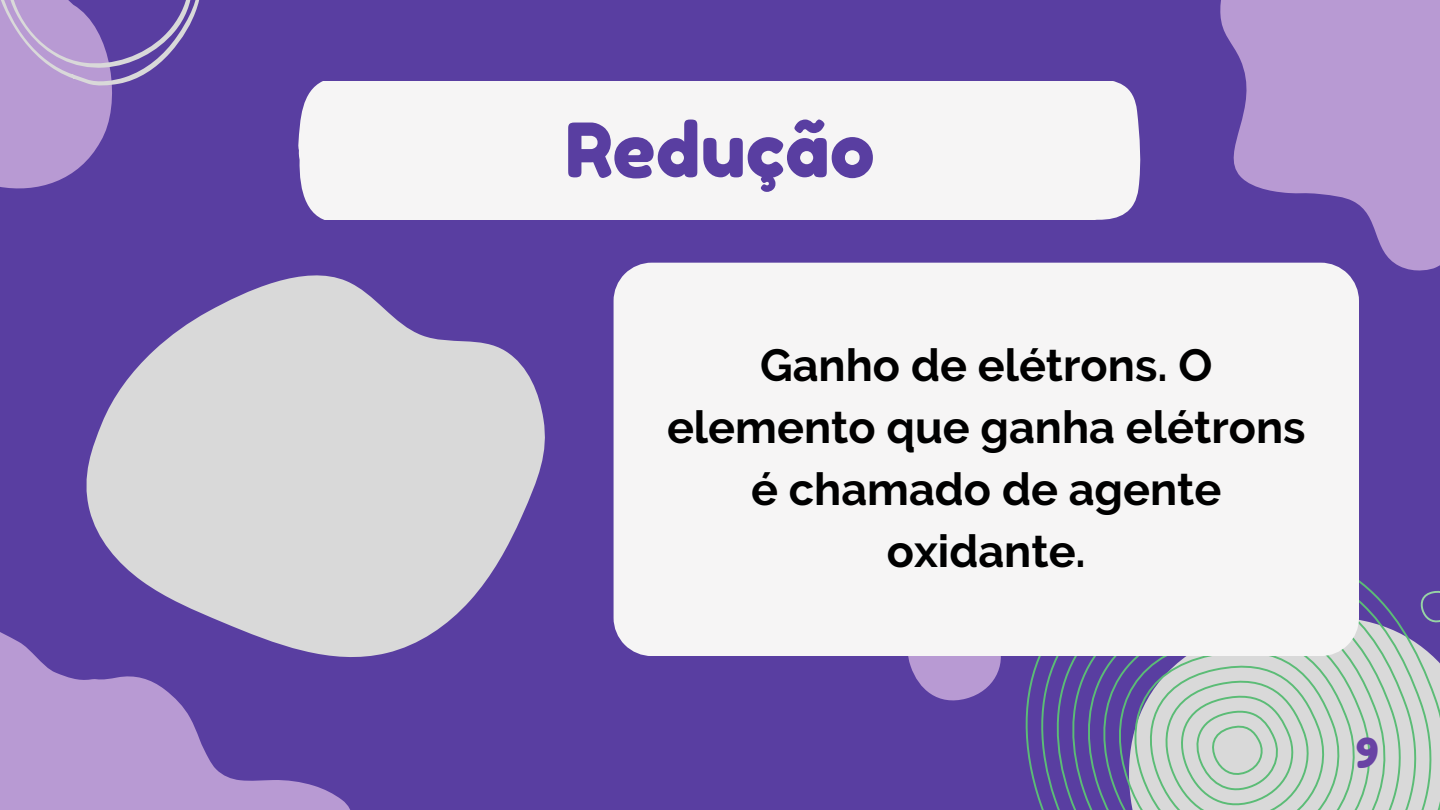
<style>
.page{position:relative;width:1440px;height:810px;background:#593ea1}
.page>*{position:absolute;margin:0;border:0;box-sizing:border-box;transform-origin:0 0}
.t1{font:75px "Fredoka One";color:#593ea1}
.t2{font:700 45px/62.2px "Raleway";color:#000;text-align:center}
.t3{font:41px "Fredoka One";color:#6943a4}
</style>
<div class="page">
<div style="left:298px;top:81px;width:843px;height:139px;background:#f6f5f5"></div>
<svg style="left:908px;top:656px;width:68px;height:45px"></svg>
<svg style="left:976px;top:656px;width:20px;height:39px"></svg>
<svg style="left:1034px;top:590px;width:406px;height:220px"></svg>
<svg style="left:1053px;top:580px;width:370px;height:230px"></svg>
<svg style="left:1072px;top:585px;width:332px;height:225px"></svg>
<svg style="left:1091px;top:605px;width:294px;height:205px"></svg>
<svg style="left:1110px;top:624px;width:256px;height:186px"></svg>
<svg style="left:1129px;top:656px;width:218px;height:154px;background:#c2ccc9"></svg>
<div style="left:614px;top:263px;width:745px;height:393px;background:#f6f5f5"></div>
<svg style="left:86px;top:275px;width:459px;height:381px;fill:#d9d9d9"></svg>
<svg style="left:1155px;top:0;width:285px;height:289px;fill:#b89ad3"></svg>
<svg style="left:0;top:0;width:199px;height:189px"></svg>
<svg style="left:0;top:503px;width:372px;height:307px"></svg>
<p class="t1" style="left:565px;top:104px;width:311px">Redução</p>
<p class="t2" style="left:667px;top:334px;width:640px">Ganho de elétrons. O elemento que ganha elétrons é chamado de agente oxidante.</p>
<p class="t3" style="left:1356px;top:728px;width:24px">9</p>
</div>
